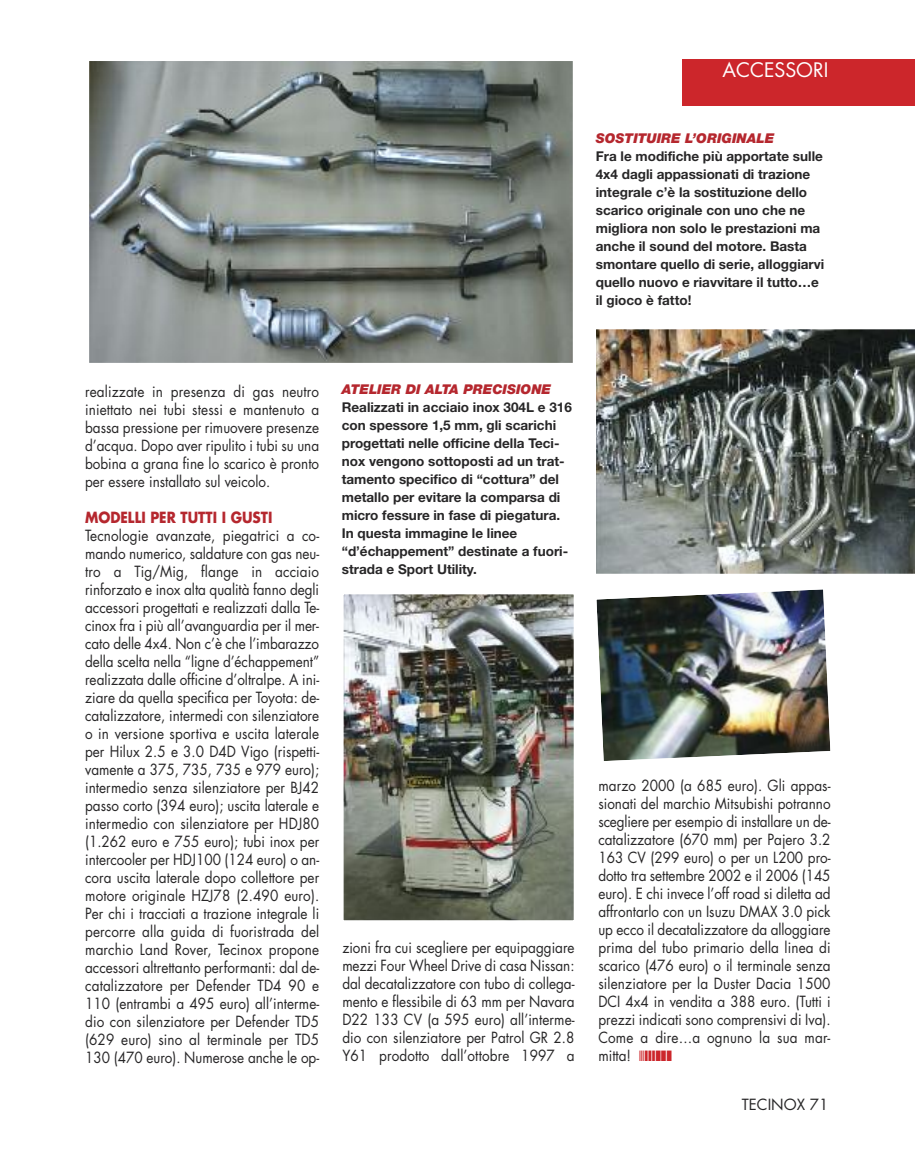
<style>
.page{position:relative;width:915px;height:1170px;background:#fff}
.page>*{position:absolute;margin:0;border:0;box-sizing:border-box;transform-origin:0 0}
.t1{font:19.5px "Futura Std";color:#fff}
.t2{font:15px/18px "Futura Std";color:#272627;text-align:justify;scale:.9 1}
.t3{font:700 15px "Futura Std";color:#b5272e;scale:.9 1}
.t4{font:15px "Futura Std";color:#272627}
.t5{font:700 13.5px/18px "Helvetica Neue";color:#272627}
.t6{font:italic 900 13.5px "Helvetica Neue";color:#b5272e}
.s1{color:#cc262b}
</style>
<div class="page">
<img style="left:596px;top:329px;width:318px;height:245px">
<img style="left:596px;top:589px;width:235px;height:172px">
<img style="left:90px;top:62px;width:481px;height:300px">
<div style="left:86px;top:58px;width:489px;height:308px;border:3px solid #fff"></div>
<div style="left:682px;top:59px;width:232px;height:47px;background:#cc262b"></div>
<img style="left:344px;top:595px;width:228px;height:324px">
<div style="left:340px;top:591px;width:236px;height:332px;border:3px solid #fff"></div>
<h1 class="t1" style="left:722px;top:61px;width:107px">ACCESSORI</h1>
<p class="t6" style="left:595px;top:134px;width:180px">SOSTITUIRE L’ORIGINALE</p>
<p class="t5" style="left:595px;top:149px;width:230px">Fra le modifiche più apportate sulle 4x4 dagli appassionati di trazione integrale c’è la sostituzione dello scarico originale con uno che ne migliora non solo le prestazioni ma anche il sound del motore. Basta smontare quello di serie, alloggiarvi quello nuovo e riavvitare il tutto…e il gioco è fatto!</p>
<p class="t2" style="left:85px;top:384px;width:261px">realizzate in presenza di gas neutro iniettato nei tubi stessi e mantenuto a bassa pressione per rimuovere presenze d’acqua. Dopo aver ripulito i tubi su una bobina a grana fine lo scarico è pronto per essere installato sul veicolo.</p>
<p class="t3" style="left:85px;top:510px;width:210px">MODELLI PER TUTTI I GUSTI</p>
<p class="t2" style="left:85px;top:528px;width:261px">Tecnologie avanzate, piegatrici a co&shy;mando numerico, saldature con gas neu&shy;tro a Tig/Mig, flange in acciaio rinforzato e inox alta qualità fanno degli accessori progettati e realizzati dalla Te&shy;cinox fra i più all’avanguardia per il mer&shy;cato delle 4x4. Non c’è che l’imbarazzo della scelta nella “ligne d’échappement” realizzata dalle officine d’oltralpe. A ini&shy;ziare da quella specifica per Toyota: de&shy;catalizzatore, intermedi con silenziatore o in versione sportiva e uscita laterale per Hilux 2.5 e 3.0 D4D Vigo (rispetti&shy;vamente a 375, 735, 735 e 979 euro); intermedio senza silenziatore per BJ42 passo corto (394 euro); uscita laterale e intermedio con silenziatore per HDJ80 (1.262 euro e 755 euro); tubi inox per intercooler per HDJ100 (124 euro) o an&shy;cora uscita laterale dopo collettore per motore originale HZJ78 (2.490 euro).<br>Per chi i tracciati a trazione integrale li percorre alla guida di fuoristrada del marchio Land Rover, Tecinox propone accessori altrettanto performanti: dal de&shy;catalizzatore per Defender TD4 90 e 110 (entrambi a 495 euro) all’interme&shy;dio con silenziatore per Defender TD5 (629 euro) sino al terminale per TD5<br>130 (470 euro). Numerose anche le op-</p>
<p class="t6" style="left:341px;top:384px;width:211px">ATELIER DI ALTA PRECISIONE</p>
<p class="t5" style="left:341px;top:399px;width:231px">Realizzati in acciaio inox 304L e 316 con spessore 1,5 mm, gli scarichi progettati nelle officine della Teci&shy;nox vengono sottoposti ad un trat&shy;tamento specifico di “cottura” del metallo per evitare la comparsa di micro fessure in fase di piegatura.<br>In questa immagine le linee “d’échappement” destinate a fuori&shy;strada e Sport Utility.</p>
<p class="t2" style="left:342px;top:939px;width:259px">zioni fra cui scegliere per equipaggiare mezzi Four Wheel Drive di casa Nissan: dal decatalizzatore con tubo di collega&shy;mento e flessibile di 63 mm per Navara D22 133 CV (a 595 euro) all’interme&shy;dio con silenziatore per Patrol GR 2.8<br>Y61 prodotto dall’ottobre 1997 a</p>
<p class="t2" style="left:598px;top:777px;width:259px">marzo 2000 (a 685 euro). Gli appas&shy;sionati del marchio Mitsubishi potranno scegliere per esempio di installare un de&shy;catalizzatore (670 mm) per Pajero 3.2<br>163 CV (299 euro) o per un L200 pro&shy;dotto tra settembre 2002 e il 2006 (145 euro). E chi invece l’off road si diletta ad affrontarlo con un Isuzu DMAX 3.0 pick up ecco il decatalizzatore da alloggiare prima del tubo primario della linea di scarico (476 euro) o il terminale senza silenziatore per la Duster Dacia 1500<br>DCI 4x4 in vendita a 388 euro. (Tutti i prezzi indicati sono comprensivi di Iva).<br>Come a dire…a ognuno la sua mar&shy;mitta! <span class="s1">❘❙❙❙❚❚❚</span></p>
<p class="t4" style="left:741px;top:1097px;width:88px">TECINOX 71</p>
</div>
